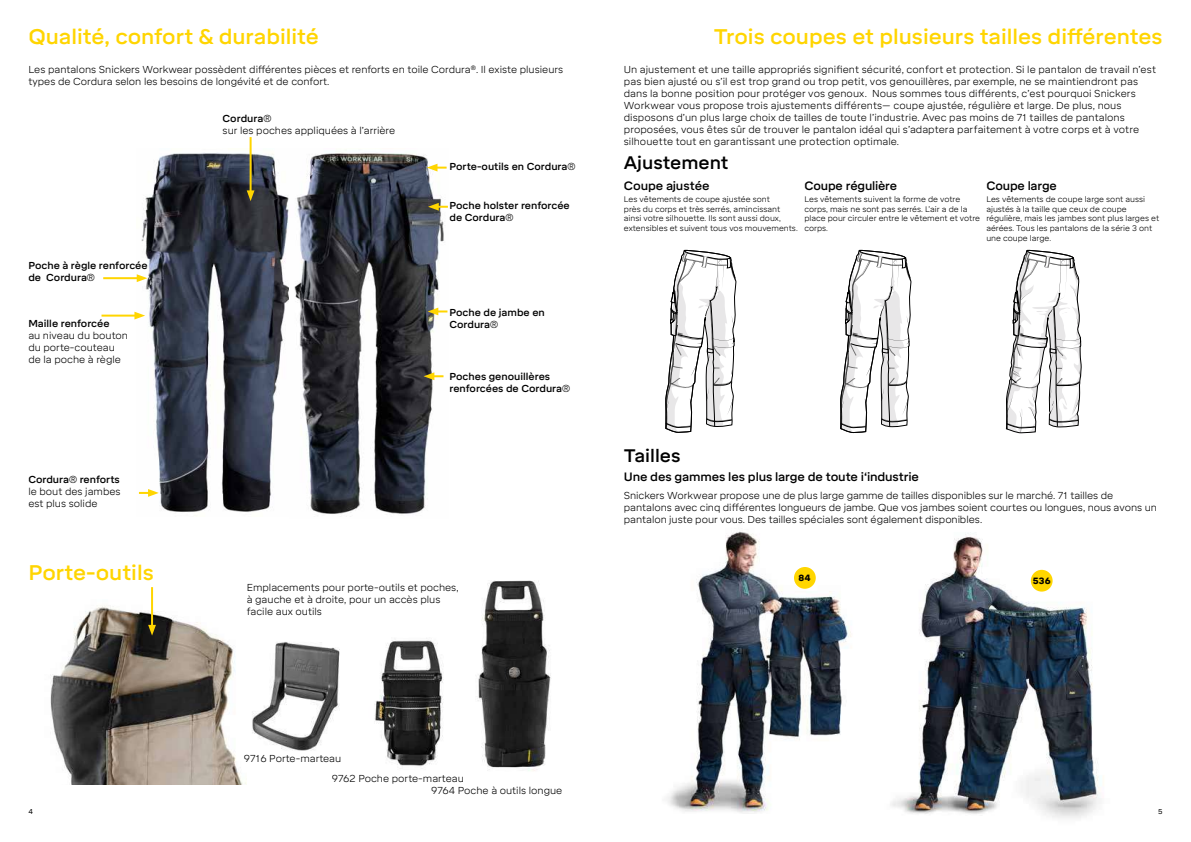
<style>
.page{position:relative;width:1191px;height:842px;background:#fff}
.page>*{position:absolute;margin:0;border:0;box-sizing:border-box;transform-origin:0 0}
.t1{font:500 21px "Mikro";color:#ffd500}
.t2{font:500 18px "Mikro";color:#000}
.t3{font:500 12px "Mikro";letter-spacing:-.015em;color:#000}
.t4{font:300 10px/12px "Mikro";color:#000}
.t5{font:500 10px/12px "Mikro";color:#000}
.t6{font:900 9px "Mikro";color:#000}
.t7{font:900 8.9px "Mikro";color:#000}
.t8{font:300 8px/9.6px "Mikro";color:#000}
.t9{font:7px "Mikro";color:#000}
.s1{font-family:"Helvetica Neue LT Std";font-weight:300;font-stretch:condensed}
.s2{font-weight:500}
.s3{font-family:"Helvetica Neue LT Std";font-stretch:condensed}
.s4{font-size:9px}
</style>
<div class="page">
<img style="left:136px;top:148px;width:153px;height:364px">
<img style="left:294px;top:153px;width:154px;height:361px">
<svg style="left:427px;top:164px;width:19px;height:7px"></svg>
<svg style="left:428px;top:203px;width:20px;height:8px"></svg>
<svg style="left:427px;top:308px;width:20px;height:7px"></svg>
<svg style="left:423px;top:372px;width:20px;height:8px"></svg>
<hr style="left:103px;top:277px;width:37px;height:2px;background:#ffd500">
<svg style="left:137px;top:274px;width:10px;height:8px"></svg>
<svg style="left:139px;top:489px;width:20px;height:8px"></svg>
<hr style="left:101px;top:315px;width:37px;height:2px;background:#ffd500">
<svg style="left:134px;top:312px;width:11px;height:7px"></svg>
<hr style="left:250px;top:137px;width:2px;height:57px;background:#ffd500">
<svg style="left:247px;top:190px;width:7px;height:11px"></svg>
<img style="left:50px;top:600px;width:197px;height:184px">
<img style="left:374px;top:638px;width:70px;height:129px">
<img style="left:478px;top:580px;width:73px;height:191px">
<img style="left:252px;top:642px;width:88px;height:109px">
<hr style="left:151px;top:587px;width:2px;height:42px;background:#ffd500">
<svg style="left:148px;top:625px;width:8px;height:11px"></svg>
<svg style="left:665px;top:250px;width:72px;height:183px"></svg>
<svg style="left:840px;top:250px;width:71px;height:184px"></svg>
<svg style="left:1005px;top:250px;width:77px;height:184px"></svg>
<img style="left:890px;top:534px;width:210px;height:284px">
<img style="left:667px;top:531px;width:184px;height:282px">
<div style="left:794px;top:567px;width:21px;height:22px;background:#ffd600;border-radius:50%"></div>
<div style="left:1030px;top:570px;width:22px;height:22px;background:#ffd600;border-radius:50%"></div>
<h1 class="t1" style="left:28px;top:25px;width:292px">Qualité, confort &amp; durabilité</h1>
<p class="t4" style="left:28px;top:63px;width:536px">Les pantalons Snickers Workwear possèdent différentes pièces et renforts en toile Cordura®. Il existe plusieurs types de Cordura selon les besoins de longévité et de confort.</p>
<p class="t5" style="left:28px;top:260px;width:121px">Poche à règle renforcée de Cordura<span class="s1">®</span></p>
<p class="t5" style="left:28px;top:318px;width:83px">Maille renforcée</p>
<p class="t4" style="left:28px;top:330px;width:101px">au niveau du bouton du porte-couteau de la poche à règle</p>
<p class="t4" style="left:28px;top:474px;width:94px;text-align:justify"><span class="s2">Cordura</span><span class="s3">®</span> <span class="s2">renforts </span>le bout des jambes est plus solide</p>
<h1 class="t1" style="left:28px;top:561px;width:127px">Porte-outils</h1>
<p class="t4" style="left:223px;top:112px;width:174px"><span class="s2">Cordura</span><span class="s3">®<br></span>sur les poches appliquées à l’arrière</p>
<p class="t5" style="left:449px;top:160px;width:128px">Porte-outils en Cordura<span class="s1">®</span></p>
<p class="t5" style="left:449px;top:200px;width:122px">Poche holster renforcée de Cordura<span class="s1">®</span></p>
<p class="t5" style="left:449px;top:306px;width:97px">Poche de jambe en<br>Cordura<span class="s1">®</span></p>
<p class="t5" style="left:449px;top:370px;width:122px">Poches genouillères renforcées de Cordura<span class="s1">®</span></p>
<p class="t4" style="left:247px;top:582px;width:213px">Emplacements pour porte-outils et poches, à gauche et à droite, pour un accès plus facile aux outils</p>
<h1 class="t1" style="left:714px;top:25px;width:450px">Trois coupes et plusieurs tailles différentes</h1>
<p class="t4" style="left:624px;top:63px;width:534px">Un ajustement et une taille appropriés signifient sécurité, confort et protection. Si le pantalon de travail n’est pas bien ajusté ou s’il est trop grand ou trop petit, vos genouillères, par exemple, ne se maintiendront pas dans la bonne position pour protéger vos genoux. Nous sommes tous différents, c’est pourquoi Snickers Workwear vous propose trois ajustements différents– coupe ajustée, régulière et large. De plus, nous disposons d’un plus large choix de tailles de toute l’industrie. Avec pas moins de 71 tailles de pantalons proposées, vous êtes sûr de trouver le pantalon idéal qui s’adaptera parfaitement à votre corps et à votre silhouette tout en garantissant une protection optimale.</p>
<h2 class="t2" style="left:624px;top:152px;width:106px">Ajustement</h2>
<p class="t3" style="left:624px;top:179px;width:87px">Coupe ajustée</p>
<p class="t8" style="left:624px;top:195px;width:175px">Les vêtements de coupe ajustée sont<br>près du corps et très serrés, amincissant ainsi votre silhouette. Ils sont aussi doux, extensibles et suivent tous vos mouvements.</p>
<p class="t3" style="left:804px;top:179px;width:94px">Coupe régulière</p>
<p class="t8" style="left:804px;top:195px;width:177px">Les vêtements suivent la forme de votre corps, mais ne sont pas serrés. L’air a de la place pour circuler entre le vêtement et votre corps.</p>
<p class="t3" style="left:986px;top:179px;width:72px">Coupe large</p>
<p class="t8" style="left:986px;top:195px;width:174px">Les vêtements de coupe large sont aussi ajustés à la taille que ceux de coupe régulière, mais les jambes sont plus larges et aérées. Tous les pantalons de la série 3 ont une coupe large.</p>
<h2 class="t2" style="left:624px;top:445px;width:58px">Tailles</h2>
<p class="t3" style="left:624px;top:470px;width:297px">Une des gammes les plus large de toute i‘industrie</p>
<p class="t4" style="left:624px;top:490px;width:534px">Snickers Workwear propose une de plus large gamme de tailles disponibles sur le marché. 71 tailles de pantalons avec cinq différentes longueurs de jambe. Que vos jambes soient courtes ou longues, nous avons un pantalon juste pour vous. Des tailles spéciales sont également disponibles.</p>
<p class="t7" style="left:798px;top:573px;width:14px">8<span class="s4">4</span></p>
<p class="t6" style="left:1032px;top:575px;width:20px">536</p>
<p class="t4" style="left:244px;top:752px;width:99px">9716 Porte-marteau</p>
<p class="t4" style="left:332px;top:772px;width:134px">9762 Poche porte-marteau</p>
<p class="t4" style="left:431px;top:785px;width:133px">9764 Poche à outils longue</p>
<p class="t9" style="left:28px;top:807px;width:6px">4</p>
<p class="t9" style="left:1158px;top:807px;width:6px">5</p>
</div>
